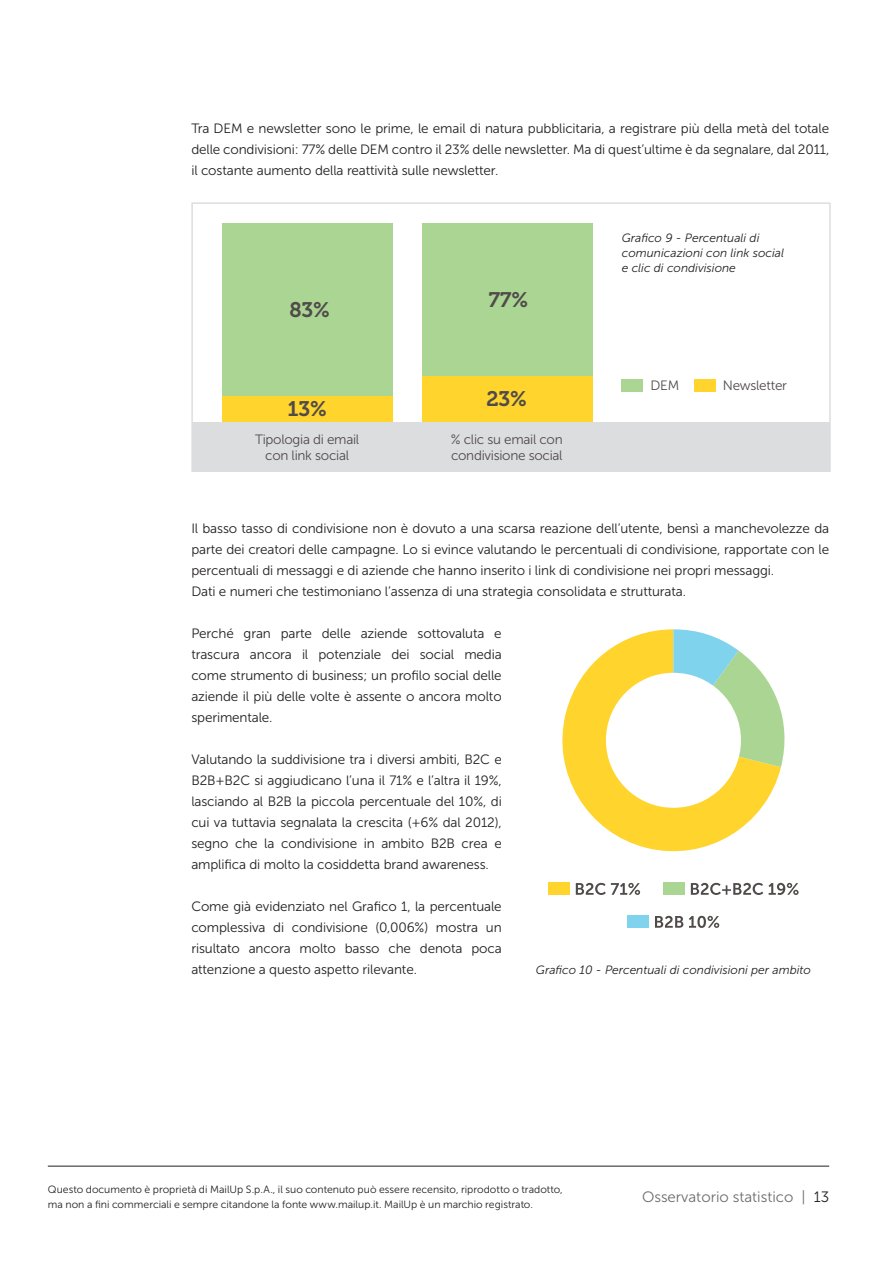
<style>
.page{position:relative;width:893px;height:1263px;background:#fff}
.page>*{position:absolute;margin:0;border:0;box-sizing:border-box;transform-origin:0 0}
.Titolo{font:21px "Museo 700";letter-spacing:-.01em;color:#504b4a}
.t1{font:15px "Museo Sans 300";color:#6c6d70}
.t2{font:13.5px/21px "Museo Sans 300";letter-spacing:-.01em;color:#231f20;text-align:justify}
.Testo{font:13.5px/16.5px "Museo Sans 300";letter-spacing:-.02em;color:#504b4a;text-align:center}
.Testo-2{font:italic 12px/15px "Museo Sans 300";color:#231f20}
.t3{font:10.5px/15px "Museo Sans 300";color:#231f20}
.s1{color:#231f20}
</style>
<div class="page">
<hr style="left:48px;top:1166px;width:781px;height:1px;background:#231f20">
<div style="left:422px;top:223px;width:170px;height:153px;background:#abd593"></div>
<div style="left:422px;top:376px;width:170px;height:46px;background:#ffd42c"></div>
<div style="left:192px;top:422px;width:638px;height:49px;background:#dcdddf"></div>
<div style="left:191px;top:202px;width:640px;height:270px;border:2px solid #dcdddf"></div>
<div style="left:222px;top:223px;width:170px;height:173px;background:#abd593"></div>
<div style="left:222px;top:396px;width:170px;height:26px;background:#ffd42c"></div>
<div style="left:694px;top:379px;width:21px;height:13px;background:#ffd42c"></div>
<div style="left:622px;top:379px;width:21px;height:13px;background:#abd593"></div>
<svg style="left:562px;top:629px;width:219px;height:223px;fill:#ffd42c"></svg>
<svg style="left:673px;top:629px;width:112px;height:138px"></svg>
<div style="left:606px;top:673px;width:135px;height:135px;background:#fff;border-radius:50%"></div>
<svg style="left:655px;top:916px;width:64px;height:12px"></svg>
<div style="left:627px;top:915px;width:22px;height:13px;background:#7fd3ec"></div>
<div style="left:548px;top:882px;width:22px;height:13px;background:#ffd42c"></div>
<svg style="left:576px;top:883px;width:64px;height:12px"></svg>
<svg style="left:691px;top:883px;width:108px;height:12px"></svg>
<div style="left:663px;top:882px;width:22px;height:13px;background:#abd593"></div>
<p class="t2" style="left:191px;top:118px;width:639px">Tra DEM e newsletter sono le prime, le email di natura pubblicitaria, a registrare più della metà del totale delle condivisioni: 77% delle DEM contro il 23% delle newsletter. Ma di quest’ultime è da segnalare, dal 2011, il costante aumento della reattività sulle newsletter.</p>
<p class="Titolo" style="left:289px;top:298px;width:42px">83%</p>
<p class="Titolo" style="left:287px;top:397px;width:41px">13%</p>
<p class="Titolo" style="left:489px;top:288px;width:41px">77%</p>
<p class="Titolo" style="left:486px;top:387px;width:42px">23%</p>
<p class="Testo" style="left:255px;top:431px;width:106px">Tipologia di email con link social</p>
<p class="Testo" style="left:451px;top:431px;width:113px;text-align:left">% clic su email con condivisione social</p>
<p class="Testo-2" style="left:622px;top:230px;width:164px">Grafico 9 - Percentuali di comunicazioni con link social e clic di condivisione</p>
<p class="Testo" style="left:651px;top:377px;width:30px">DEM</p>
<p class="Testo" style="left:723px;top:377px;width:66px">Newsletter</p>
<p class="t2" style="left:191px;top:517px;width:639px">Il basso tasso di condivisione non è dovuto a una scarsa reazione dell’utente, bensì a manchevolezze da parte dei creatori delle campagne. Lo si evince valutando le percentuali di condivisione, rapportate con le percentuali di messaggi e di aziende che hanno inserito i link di condivisione nei propri messaggi.</p>
<p class="t2" style="left:191px;top:580px;width:496px">Dati e numeri che testimoniano l’assenza di una strategia consolidata e strutturata.</p>
<p class="t2" style="left:191px;top:622px;width:312px">Perché gran parte delle aziende sottovaluta e trascura ancora il potenziale dei social media come strumento di business; un profilo social delle aziende il più delle volte è assente o ancora molto sperimentale.</p>
<p class="t2" style="left:191px;top:748px;width:312px">Valutando la suddivisione tra i diversi ambiti, B2C e B2B+B2C si aggiudicano l’una il 71% e l’altra il 19%, lasciando al B2B la piccola percentuale del 10%, di cui va tuttavia segnalata la crescita (+6% dal 2012), segno che la condivisione in ambito B2B crea e amplifica di molto la cosiddetta brand awareness.</p>
<p class="t2" style="left:191px;top:895px;width:312px">Come già evidenziato nel Grafico 1, la percentuale complessiva di condivisione (0,006%) mostra un risultato ancora molto basso che denota poca attenzione a questo aspetto rilevante.</p>
<p class="Testo-2" style="left:536px;top:963px;width:277px">Grafico 10 - Percentuali di condivisioni per ambito</p>
<p class="t3" style="left:48px;top:1182px;width:516px">Questo documento è proprietà di MailUp S.p.A., il suo contenuto può essere recensito, riprodotto o tradotto, ma non a fini commerciali e sempre citandone la fonte www.mailup.it. MailUp è un marchio registrato.</p>
<p class="t1" style="left:642px;top:1189px;width:189px">Osservatorio statistico | <span class="s1">13</span></p>
</div>
